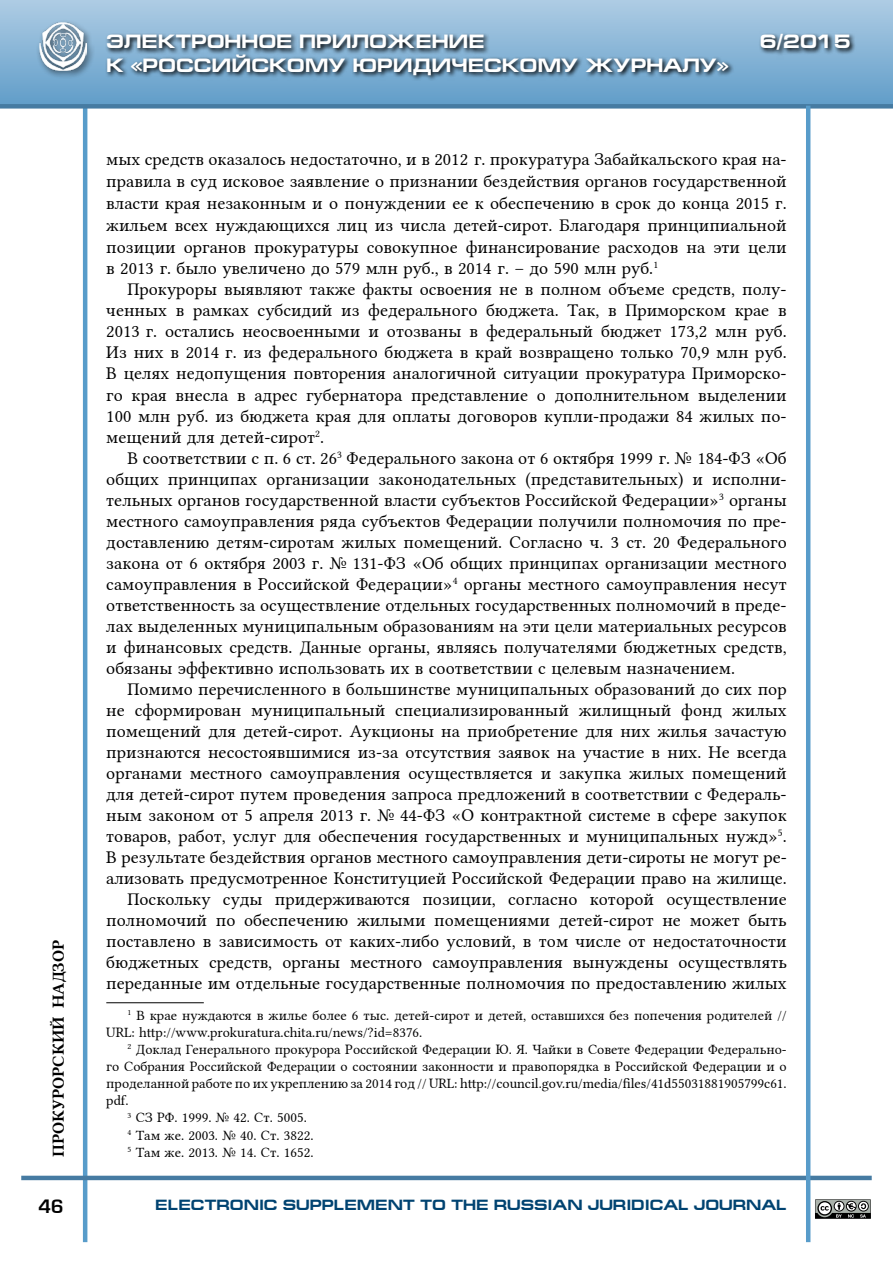
<style>
.page{position:relative;width:893px;height:1263px;background:#fff}
.page>*{position:absolute;margin:0;border:0;box-sizing:border-box;transform-origin:0 0}
.t1{font:700 19.5px "Europe Ext";color:#fff}
.t2{font:18px/21px "Lin Libertine";color:#000;text-align:justify}
.t3{font:18px "Europe Demi Normal";color:#000}
.t4{font:16.5px "Lin Libertine B";color:#000}
.t5{font:700 15px "Europe Ext";color:#004371}
.t6{font:14.25px/17.1px "Lin Libertine";color:#000}
</style>
<div class="page">
<div style="left:0;top:0;width:893px;height:106px;background:linear-gradient(to bottom,#aecce4,#619dc9)"></div>
<hr style="left:83px;top:106px;width:4px;height:1136px;background:#589cca">
<hr style="left:21px;top:1176px;width:851px;height:4px;background:#467ba2">
<div style="left:0;top:104px;width:893px;height:5px;background:#467ba2"></div>
<div style="left:35px;top:19px;width:60px;height:60px;background:#000;opacity:.63"></div>
<img style="left:39px;top:23px;width:48px;height:47px">
<svg style="left:105px;top:31px;width:751px;height:50px"></svg>
<hr style="left:806px;top:106px;width:4px;height:1136px;background:#589cca">
<svg style="left:815px;top:1199px;width:56px;height:20px"></svg>
<hr style="left:106px;top:1002px;width:98px;height:1px;background:#000">
<p class="t4" style="left:47px;top:1157px;width:218px;rotate:-90deg">прокурорский надзор</p>
<p class="t1" style="left:106px;top:31px;width:380px">ЭЛЕКТРОННОЕ ПРИЛОЖЕНИЕ</p>
<p class="t1" style="left:760px;top:31px;width:92px">6/2015</p>
<p class="t1" style="left:106px;top:54px;width:624px">К «РОССИЙСКОМУ ЮРИДИЧЕСКОМУ ЖУРНАЛУ»</p>
<p class="t2" style="left:106px;top:146px;width:682px;line-height:21.8px">мых средств оказалось недостаточно, и в 2012 г. прокуратура Забайкальского края на&shy;правила в суд исковое заявление о признании бездействия органов государственной власти края незаконным и о понуждении ее к обеспечению в срок до конца 2015 г. жильем всех нуждающихся лиц из числа детей-сирот. Благодаря принципиальной позиции органов прокуратуры совокупное финансирование расходов на эти цели в 2013 г. было увеличено до 579 млн руб., в 2014 г. – до 590 млн руб.<sup>1</sup></p>
<p class="t2" style="left:106px;top:276px;width:682px;text-indent:21px">Прокуроры выявляют также факты освоения не в полном объеме средств, полу&shy;ченных в рамках субсидий из федерального бюджета. Так, в Приморском крае в 2013 г. остались неосвоенными и отозваны в федеральный бюджет 173,2 млн руб.<br>Из них в 2014 г. из федерального бюджета в край возвращено только 70,9 млн руб.<br>В целях недопущения повторения аналогичной ситуации прокуратура Приморско&shy;го края внесла в адрес губернатора представление о дополнительном выделении 100 млн руб. из бюджета края для оплаты договоров купли-продажи 84 жилых по&shy;мещений для детей-сирот<sup>2</sup>.</p>
<p class="t2" style="left:106px;top:446px;width:682px;text-indent:21px">В соответствии с п. 6 ст. 26<sup>3</sup> Федерального закона от 6 октября 1999 г. № 184-ФЗ «Об общих принципах организации законодательных (представительных) и исполни&shy;тельных органов государственной власти субъектов Российской Федерации»<sup>3</sup> органы местного самоуправления ряда субъектов Федерации получили полномочия по пре&shy;доставлению детям-сиротам жилых помещений. Согласно ч. 3 ст. 20 Федерального закона от 6 октября 2003 г. № 131-ФЗ «Об общих принципах организации местного самоуправления в Российской Федерации»<sup>4</sup> органы местного самоуправления несут ответственность за осуществление отдельных государственных полномочий в преде&shy;лах выделенных муниципальным образованиям на эти цели материальных ресурсов и финансовых средств. Данные органы, являясь получателями бюджетных средств, обязаны эффективно использовать их в соответствии с целевым назначением.</p>
<p class="t2" style="left:106px;top:677px;width:682px;text-align:right">Помимо перечисленного в большинстве муниципальных образований до сих пор не сформирован муниципальный специализированный жилищный фонд жилых помещений для детей-сирот. Аукционы на приобретение для них жилья зачастую признаются несостоявшимися из-за отсутствия заявок на участие в них. Не всегда органами местного самоуправления осуществляется и закупка жилых помещений для детей-сирот путем проведения запроса предложений в соответствии с Федераль&shy;ным законом от 5 апреля 2013 г. № 44-ФЗ «О контрактной системе в сфере закупок товаров, работ, услуг для обеспечения государственных и муниципальных нужд»<sup>5</sup>.<br>В результате бездействия органов местного самоуправления дети-сироты не могут ре&shy;ализовать предусмотренное Конституцией Российской Федерации право на жилище.<br>Поскольку суды придерживаются позиции, согласно которой осуществление полномочий по обеспечению жилыми помещениями детей-сирот не может быть поставлено в зависимость от каких-либо условий, в том числе от недостаточности бюджетных средств, органы местного самоуправления вынуждены осуществлять переданные им отдельные государственные полномочия по предоставлению жилых</p>
<p class="t6" style="left:106px;top:1005px;width:682px;text-indent:21px"><sup>1</sup> В крае нуждаются в жилье более 6 тыс. детей-сирот и детей, оставшихся без попечения родителей //<br>URL: http://www.prokuratura.chita.ru/news/?id=8376.</p>
<p class="t6" style="left:128px;top:1039px;width:661px"><sup>2</sup> Доклад Генерального прокурора Российской Федерации Ю. Я. Чайки в Совете Федерации Федерально-</p>
<p class="t6" style="left:106px;top:1056px;width:682px">го Собрания Российской Федерации о состоянии законности и правопорядка в Российской Федерации и о</p>
<p class="t6" style="left:106px;top:1073px;width:682px">проделанной работе по их укреплению за 2014 год // URL: http://council.gov.ru/media/files/41d55031881905799c61.</p>
<p class="t6" style="left:106px;top:1090px;width:24px">pdf.</p>
<p class="t6" style="left:128px;top:1108px;width:181px"><sup>3</sup> СЗ РФ. 1999. № 42. Ст. 5005.</p>
<p class="t6" style="left:128px;top:1125px;width:187px"><sup>4</sup> Там же. 2003. № 40. Ст. 3822.</p>
<p class="t6" style="left:128px;top:1142px;width:187px"><sup>5</sup> Там же. 2013. № 14. Ст. 1652.</p>
<p class="t3" style="left:38px;top:1196px;width:27px">46</p>
<p class="t5" style="left:155px;top:1196px;width:633px">ELECTRONIC SUPPLEMENT TO THE RUSSIAN JURIDICAL JOURNAL</p>
</div>
